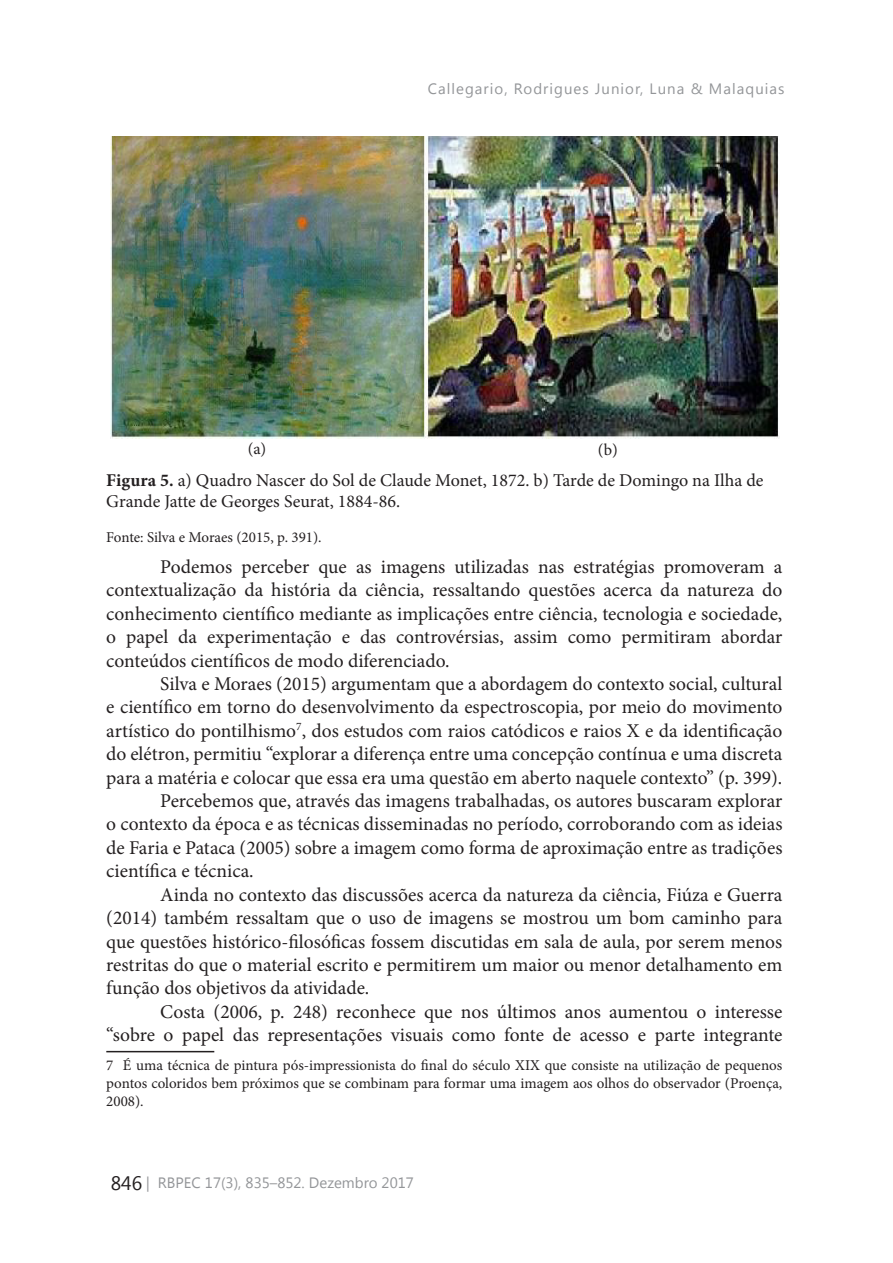
<style>
.page{position:relative;width:893px;height:1263px;background:#fff}
.page>*{position:absolute;margin:0;border:0;box-sizing:border-box;transform-origin:0 0}
.t1{font:19.5px/23.4px "Minion Pro";color:#231f20;text-align:justify}
.Título_tabelas_e_qua{font:18px/21.6px "Minion Pro";color:#231f20}
.t2{font:16.5px "Minion Pro";color:#231f20}
.Fonte_-_abaixo_de_ta{font:15px/18px "Minion Pro";color:#231f20;text-align:justify}
.t3{font:15px "Segoe UI";letter-spacing:.07em;color:#939598}
.t4{font:15px "Segoe UI";color:#939598}
.s1{font-weight:700}
.s2{font-size:19.5px;color:#231f20}
</style>
<div class="page">
<img style="left:111px;top:136px;width:669px;height:302px">
<hr style="left:106px;top:1051px;width:108px;height:1px;background:#231f20">
<p class="t2" style="left:248px;top:438px;width:20px">(a)</p>
<p class="t3" style="left:428px;top:78px;width:358px">Callegario, Rodrigues Junior, Luna &amp; Malaquias</p>
<p class="t2" style="left:598px;top:439px;width:21px">(b)</p>
<p class="Título_tabelas_e_qua" style="left:106px;top:469px;width:659px"><span class="s1">Figura 5.</span> a) Quadro Nascer do Sol de Claude Monet, 1872. b) Tarde de Domingo na Ilha de<br>Grande Jatte de Georges Seurat, 1884-86.</p>
<p class="Fonte_-_abaixo_de_ta" style="left:106px;top:528px;width:217px">Fonte: Silva e Moraes (2015, p. 391).</p>
<p class="t1" style="left:106px;top:555px;width:678px;text-indent:54px">Podemos perceber que as imagens utilizadas nas estratégias promoveram a contextualização da história da ciência, ressaltando questões acerca da natureza do conhecimento científico mediante as implicações entre ciência, tecnologia e sociedade, o papel da experimentação e das controvérsias, assim como permitiram abordar conteúdos científicos de modo diferenciado.</p>
<p class="t1" style="left:106px;top:672px;width:678px;text-indent:54px">Silva e Moraes (2015) argumentam que a abordagem do contexto social, cultural e científico em torno do desenvolvimento da espectroscopia, por meio do movimento artístico do pontilhismo<sup>7</sup>, dos estudos com raios catódicos e raios X e da identificação do elétron, permitiu “explorar a diferença entre uma concepção contínua e uma discreta para a matéria e colocar que essa era uma questão em aberto naquele contexto” (p. 399).</p>
<p class="t1" style="left:106px;top:789px;width:678px;text-indent:54px">Percebemos que, através das imagens trabalhadas, os autores buscaram explorar o contexto da época e as técnicas disseminadas no período, corroborando com as ideias de Faria e Pataca (2005) sobre a imagem como forma de aproximação entre as tradições científica e técnica.</p>
<p class="t1" style="left:106px;top:883px;width:678px;text-indent:54px">Ainda no contexto das discussões acerca da natureza da ciência, Fiúza e Guerra (2014) também ressaltam que o uso de imagens se mostrou um bom caminho para que questões histórico-filosóficas fossem discutidas em sala de aula, por serem menos restritas do que o material escrito e permitirem um maior ou menor detalhamento em função dos objetivos da atividade.</p>
<p class="t1" style="left:106px;top:1000px;width:678px;text-align:right">Costa (2006, p. 248) reconhece que nos últimos anos aumentou o interesse<br>“sobre o papel das representações visuais como fonte de acesso e parte integrante</p>
<p class="Fonte_-_abaixo_de_ta" style="left:106px;top:1056px;width:678px">7 É uma técnica de pintura pós-impressionista do final do século XIX que consiste na utilização de pequenos pontos coloridos bem próximos que se combinam para formar uma imagem aos olhos do observador (Proença, 2008).</p>
<p class="t4" style="left:111px;top:1172px;width:305px"><span class="s2">846</span> | RBPEC 17(3), 835–852. Dezembro 2017</p>
</div>
